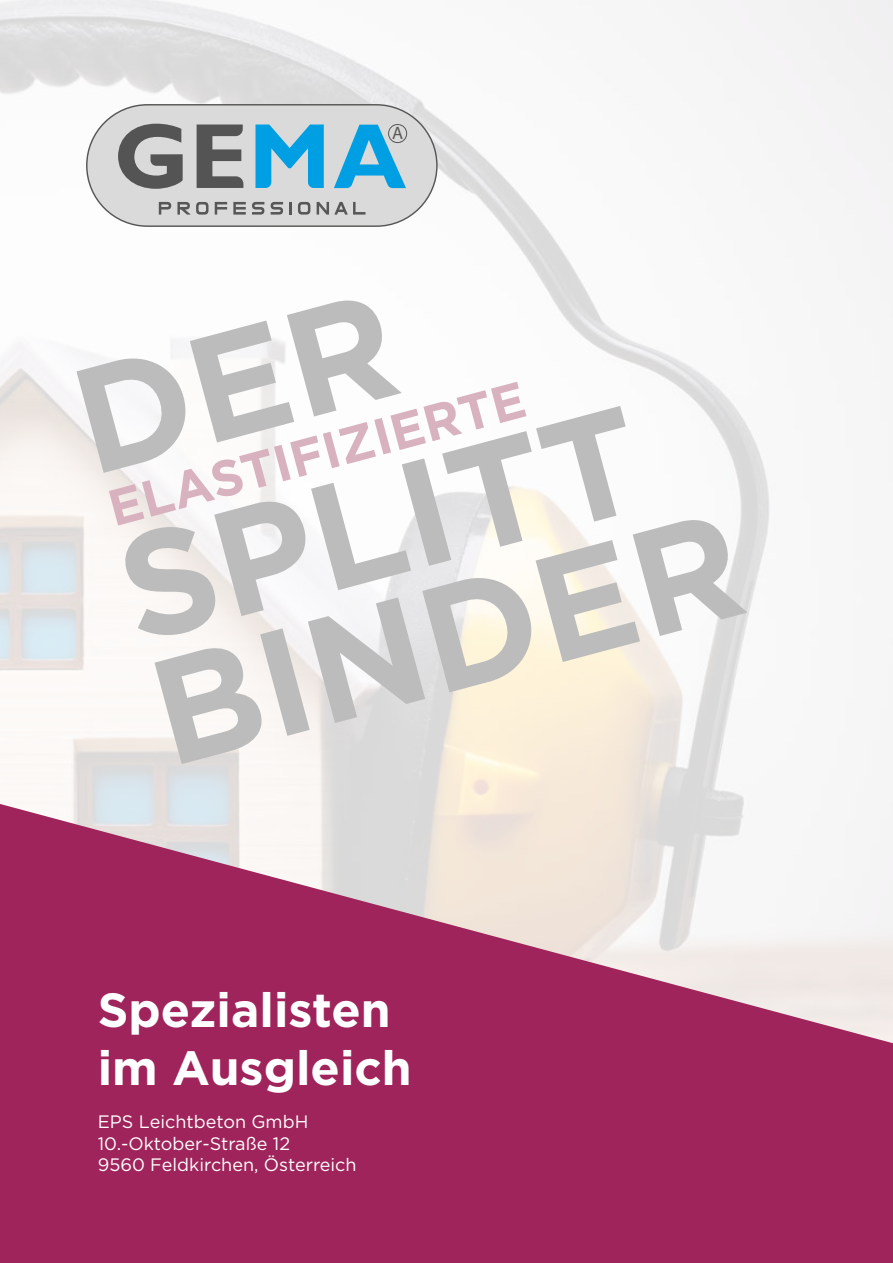
<style>
.page{position:relative;width:893px;height:1263px;background:#fff}
.page>*{position:absolute;margin:0;border:0;box-sizing:border-box;transform-origin:0 0}
.t1{font:700 150px/174px "Gotham";color:#bcbcbc}
.t2{font:700 51px "Gotham";color:#d9b2c0}
.t3{font:700 48px/57.6px "Gotham";color:#fff}
.t4{font:18px/21.6px "Gotham";color:#fff}
.t5{font:18px "Myriad Pro";color:#575756}
</style>
<div class="page">
<img style="left:0;top:0;width:893px;height:804px">
<div style="left:87px;top:105px;width:350px;height:121px;background:#dadada;border-radius:61px"></div>
<div style="left:86px;top:104px;width:352px;height:123px;border:1px solid #575756;border-radius:61px"></div>
<svg style="left:159px;top:202px;width:12px;height:13px"></svg>
<svg style="left:177px;top:202px;width:31px;height:13px"></svg>
<svg style="left:215px;top:202px;width:12px;height:13px"></svg>
<svg style="left:233px;top:202px;width:13px;height:13px"></svg>
<svg style="left:252px;top:202px;width:12px;height:13px"></svg>
<svg style="left:271px;top:202px;width:12px;height:13px"></svg>
<svg style="left:289px;top:202px;width:3px;height:13px"></svg>
<svg style="left:298px;top:202px;width:12px;height:13px"></svg>
<svg style="left:317px;top:202px;width:48px;height:13px"></svg>
<svg style="left:118px;top:124px;width:65px;height:65px"></svg>
<svg style="left:197px;top:124px;width:46px;height:64px"></svg>
<svg style="left:255px;top:124px;width:69px;height:64px"></svg>
<svg style="left:334px;top:124px;width:73px;height:64px"></svg>
<svg style="left:0;top:804px;width:893px;height:459px;fill:#9f245b"></svg>
<p class="t5" style="left:392px;top:122px;width:13px">A</p>
<h1 class="t1" style="left:55px;top:340px;width:535px;rotate:-15deg">DER<br>SPLITT</h1>
<h2 class="t2" style="left:101px;top:476px;width:431px;rotate:-15deg">ELASTIFIZIERTE</h2>
<h1 class="t1" style="left:133px;top:631px;width:605px;rotate:-15deg">BINDER</h1>
<h3 class="t3" style="left:98px;top:981px;width:316px">Spezialisten im Ausgleich</h3>
<p class="t4" style="left:98px;top:1110px;width:260px">EPS Leichtbeton GmbH<br>10.-Oktober-Straße 12<br>9560 Feldkirchen, Österreich</p>
</div>
